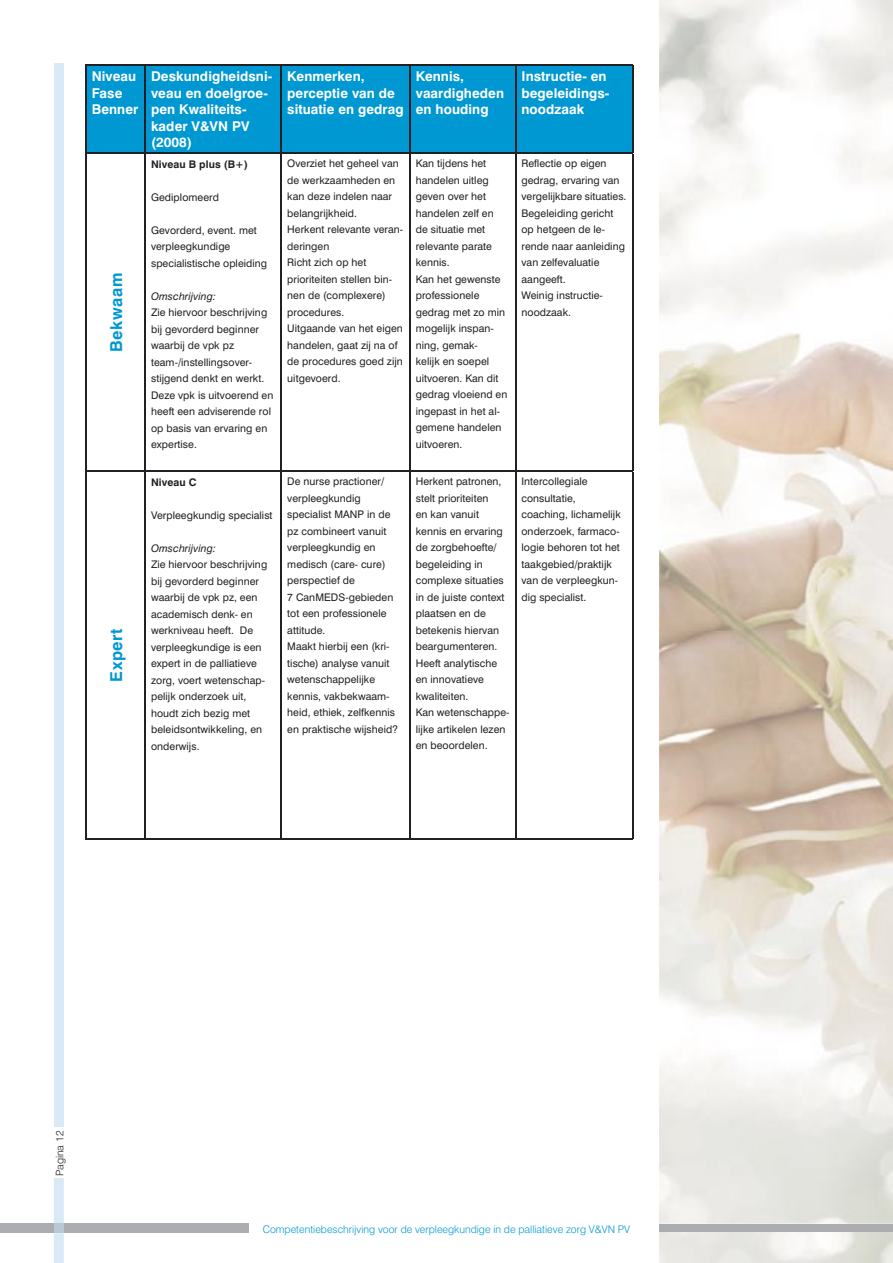
<style>
.page{position:relative;width:893px;height:1263px;background:#fff}
.page>*{position:absolute;margin:0;border:0;box-sizing:border-box;transform-origin:0 0}
.t1{font:700 16.5px "Swiss 721 BT";letter-spacing:.03em;color:#0098d3}
.t2{font:700 13.5px/16.5px "Swiss 721 BT";letter-spacing:.005em;color:#fff}
.t3{font:10.5px/16.5px "Swiss 721 BT";letter-spacing:.005em;color:#212125}
.t4{font:300 10.5px "Swiss 721 BT";color:#0098d3}
.t5{font:italic 10.5px "Swiss 721 BT";letter-spacing:.005em;color:#212125}
.t6{font:700 10.5px "Swiss 721 BT";letter-spacing:.005em;color:#212125}
.t7{font:300 10.5px "Swiss 721 BT";color:#212125}
</style>
<div class="page">
<div style="left:0;top:1224px;width:249px;height:9px;background:#acadb0"></div>
<div style="left:55px;top:64px;width:9px;height:1063px;background:#d8eaf7"></div>
<svg style="left:54px;top:1178px;width:10px;height:85px"></svg>
<div style="left:54px;top:1224px;width:10px;height:9px;background:#b8c8d4"></div>
<img style="left:659px;top:0;width:234px;height:1263px">
<div style="left:659px;top:1224px;width:234px;height:7px;background:#acadb0"></div>
<div style="left:87px;top:65px;width:545px;height:88px;background:#0098d3"></div>
<hr style="left:85px;top:154px;width:2px;height:316px;background:#212125">
<hr style="left:144px;top:154px;width:2px;height:316px;background:#212125">
<hr style="left:281px;top:153px;width:129px;height:1px;background:#212125">
<hr style="left:281px;top:154px;width:1px;height:316px;background:#212125">
<hr style="left:410px;top:153px;width:105px;height:1px;background:#212125">
<hr style="left:409px;top:154px;width:1px;height:316px;background:#212125">
<hr style="left:515px;top:153px;width:118px;height:1px;background:#212125">
<hr style="left:515px;top:154px;width:1px;height:316px;background:#212125">
<hr style="left:632px;top:154px;width:1px;height:316px;background:#212125">
<hr style="left:85px;top:472px;width:2px;height:366px;background:#212125">
<hr style="left:145px;top:470px;width:136px;height:2px;background:#212125">
<hr style="left:144px;top:472px;width:2px;height:366px;background:#212125">
<hr style="left:281px;top:470px;width:129px;height:2px;background:#212125">
<hr style="left:281px;top:472px;width:1px;height:366px;background:#212125">
<hr style="left:410px;top:470px;width:105px;height:2px;background:#212125">
<hr style="left:409px;top:472px;width:1px;height:366px;background:#212125">
<hr style="left:515px;top:470px;width:118px;height:2px;background:#212125">
<hr style="left:515px;top:472px;width:1px;height:366px;background:#212125">
<hr style="left:632px;top:472px;width:1px;height:366px;background:#212125">
<hr style="left:145px;top:838px;width:136px;height:2px;background:#212125">
<hr style="left:281px;top:838px;width:129px;height:2px;background:#212125">
<hr style="left:410px;top:838px;width:105px;height:2px;background:#212125">
<hr style="left:515px;top:838px;width:118px;height:2px;background:#212125">
<hr style="left:85px;top:64px;width:60px;height:1px;background:#212125">
<hr style="left:85px;top:65px;width:2px;height:88px;background:#212125">
<hr style="left:145px;top:64px;width:136px;height:1px;background:#212125">
<hr style="left:144px;top:65px;width:2px;height:88px;background:#212125">
<hr style="left:281px;top:64px;width:129px;height:1px;background:#212125">
<hr style="left:281px;top:65px;width:1px;height:88px;background:#212125">
<hr style="left:410px;top:64px;width:105px;height:1px;background:#212125">
<hr style="left:409px;top:65px;width:1px;height:88px;background:#212125">
<hr style="left:515px;top:64px;width:118px;height:1px;background:#212125">
<hr style="left:515px;top:65px;width:1px;height:88px;background:#212125">
<hr style="left:632px;top:65px;width:1px;height:88px;background:#212125">
<hr style="left:85px;top:153px;width:60px;height:1px;background:#212125">
<hr style="left:145px;top:153px;width:136px;height:1px;background:#212125">
<hr style="left:85px;top:470px;width:60px;height:2px;background:#212125">
<hr style="left:85px;top:838px;width:60px;height:2px;background:#212125">
<p class="t2" style="left:92px;top:68px;width:48px">Niveau<br>Fase<br>Benner</p>
<p class="t2" style="left:151px;top:68px;width:123px">Deskundigheidsni&shy;veau en doelgroe&shy;pen Kwaliteits&shy;kader V&amp;VN PV (2008)</p>
<p class="t2" style="left:287px;top:68px;width:118px">Kenmerken, perceptie van de situatie en gedrag</p>
<p class="t2" style="left:416px;top:68px;width:90px">Kennis, vaardigheden en houding</p>
<p class="t2" style="left:521px;top:68px;width:89px">Instructie- en begeleidings&shy;noodzaak</p>
<h1 class="t1" style="left:106px;top:352px;width:80px;rotate:-90deg">Bekwaam</h1>
<h1 class="t1" style="left:106px;top:682px;width:54px;rotate:-90deg">Expert</h1>
<p class="t6" style="left:151px;top:158px;width:98px">Niveau B plus (B+)</p>
<p class="t3" style="left:151px;top:189px;width:69px">Gediplomeerd</p>
<p class="t3" style="left:151px;top:222px;width:118px">Gevorderd, event. met verpleegkundige specialistische opleiding</p>
<p class="t5" style="left:151px;top:290px;width:66px">Omschrijving:</p>
<p class="t3" style="left:151px;top:304px;width:124px">Zie hiervoor beschrijving bij gevorderd beginner waarbij de vpk pz team-/instellingsover&shy;stijgend denkt en werkt.<br>Deze vpk is uitvoerend en heeft een adviserende rol op basis van ervaring en expertise.</p>
<p class="t6" style="left:151px;top:475px;width:47px">Niveau C</p>
<p class="t3" style="left:151px;top:507px;width:123px">Verpleegkundig specialist</p>
<p class="t5" style="left:151px;top:542px;width:66px">Omschrijving:</p>
<p class="t3" style="left:151px;top:556px;width:118px">Zie hiervoor beschrijving bij gevorderd beginner waarbij de vpk pz, een academisch denk- en werkniveau heeft. De verpleegkundige is een expert in de palliatieve zorg, voert wetenschap&shy;pelijk onderzoek uit, houdt zich bezig met beleidsontwikkeling, en onderwijs.</p>
<p class="t3" style="left:287px;top:155px;width:117px">Overziet het geheel van de werkzaamheden en kan deze indelen naar belangrijkheid.<br>Herkent relevante veran&shy;deringen<br>Richt zich op het prioriteiten stellen bin&shy;nen de (complexere) procedures.<br>Uitgaande van het eigen handelen, gaat zij na of de procedures goed zijn uitgevoerd.</p>
<p class="t3" style="left:416px;top:155px;width:93px">Kan tijdens het handelen uitleg geven over het handelen zelf en de situatie met relevante parate kennis.<br>Kan het gewenste professionele gedrag met zo min mogelijk inspan&shy;ning, gemak-<br>kelijk en soepel uitvoeren. Kan dit gedrag vloeiend en ingepast in het al&shy;gemene handelen uitvoeren.</p>
<p class="t3" style="left:521px;top:155px;width:107px">Reflectie op eigen gedrag, ervaring van vergelijkbare situaties.<br>Begeleiding gericht op hetgeen de le&shy;rende naar aanleiding van zelfevaluatie aangeeft.<br>Weinig instructie&shy;noodzaak.</p>
<p class="t3" style="left:287px;top:473px;width:112px">De nurse practioner/ verpleegkundig specialist MANP in de pz combineert vanuit verpleegkundig en medisch (care- cure) perspectief de<br>7 CanMEDS-gebieden tot een professionele attitude.<br>Maakt hierbij een (kri&shy;tische) analyse vanuit wetenschappelijke kennis, vakbekwaam&shy;heid, ethiek, zelfkennis en praktische wijsheid?</p>
<p class="t3" style="left:416px;top:473px;width:95px">Herkent patronen, stelt prioriteiten<br>en kan vanuit kennis en ervaring de zorgbehoefte/ begeleiding in complexe situaties in de juiste context plaatsen en de betekenis hiervan beargumenteren.<br>Heeft analytische en innovatieve kwaliteiten.<br>Kan wetenschappe&shy;lijke artikelen lezen en beoordelen.</p>
<p class="t3" style="left:521px;top:473px;width:101px">Intercollegiale consultatie, coaching, lichamelijk onderzoek, farmaco&shy;logie behoren tot het taakgebied/praktijk van de verpleegkun&shy;dig specialist.</p>
<p class="t7" style="left:53px;top:1176px;width:47px;rotate:-90deg">Pagina 12</p>
<p class="t4" style="left:263px;top:1222px;width:369px">Competentiebeschrijving voor de verpleegkundige in de palliatieve zorg V&amp;VN PV</p>
</div>
